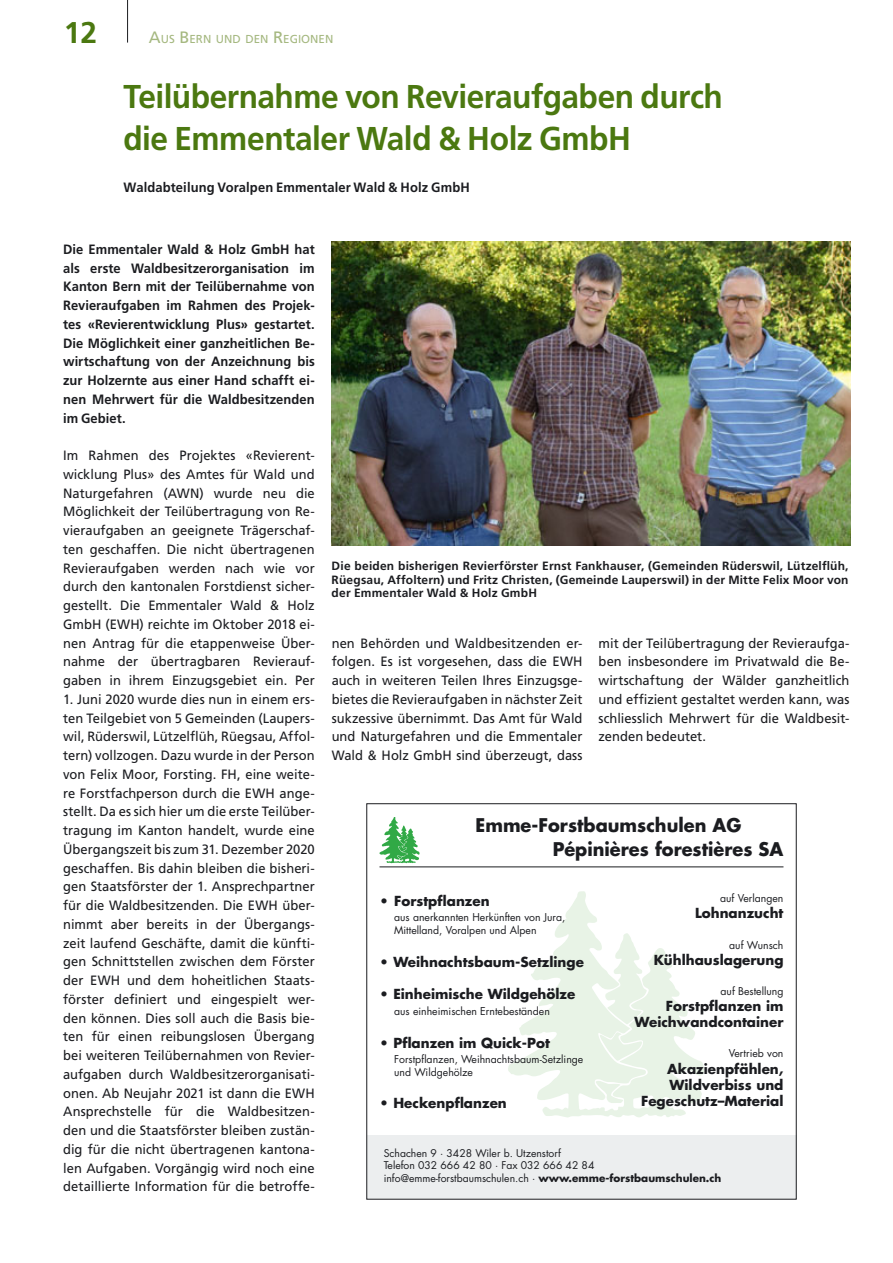
<style>
.page{position:relative;width:893px;height:1263px;background:#fff}
.page>*{position:absolute;margin:0;border:0;box-sizing:border-box;transform-origin:0 0}
.t1{font:700 33px/42px "Frutiger LT";letter-spacing:-.015em;color:#4b7810;scale:.96 1}
.t2{font:700 30px "Frutiger LT";color:#4b7810}
.t3{font:700 18.3px/24.5px "Futura";color:#1b1c20}
.t4{font:13.5px/18.8px "Frutiger LT";color:#1b1c20;text-align:justify;scale:.96 1}
.t5{font:700 13.5px/18.8px "Frutiger LT";letter-spacing:.01em;color:#1b1c20;text-align:justify;scale:.96 1}
.t6{font:700 13.5px/16.2px "Futura";color:#1b1c20;text-align:right}
.t7{font:700 12px/13.5px "Frutiger LT";letter-spacing:.015em;color:#1b1c20;text-align:justify}
.t8{font:11.55px "Frutiger LT Std";color:#a5b880}
.t9{font:10.5px/12.6px "Futura";color:#1b1c20}
.t10{font:10.35px/12.5px "Futura";color:#1b1c20}
.s1{font-size:16.5px}
.s2{font-weight:700}
</style>
<div class="page">
<hr style="left:127px;top:0;width:1px;height:43px;background:#1b1c20">
<img style="left:332px;top:241px;width:519px;height:304px">
<svg style="left:508px;top:891px;width:196px;height:226px"></svg>
<div style="left:367px;top:1135px;width:429px;height:64px;background:#eceeef"></div>
<svg style="left:379px;top:817px;width:41px;height:46px"></svg>
<hr style="left:379px;top:866px;width:404px;height:1px;background:#1b1c20">
<h2 class="t2" style="left:64px;top:20px;width:35px">12</h2>
<p class="t8" style="left:149px;top:32px;width:186px"><span class="s1">A</span>US <span class="s1">B</span>ERN UND DEN <span class="s1">R</span>EGIONEN</p>
<h1 class="t1" style="left:124px;top:78px;width:626px">Teilübernahme von Revieraufgaben durch die Emmentaler Wald &amp; Holz GmbH</h1>
<p class="t5" style="left:124px;top:179px;width:362px">Waldabteilung Voralpen Emmentaler Wald &amp; Holz GmbH</p>
<p class="t5" style="left:63px;top:241px;width:264px">Die Emmentaler Wald &amp; Holz GmbH hat als erste Waldbesitzerorganisation im Kanton Bern mit der Teilübernahme von Revieraufgaben im Rahmen des Projek&shy;tes «Revierentwicklung Plus» gestartet.<br>Die Möglichkeit einer ganzheitlichen Be&shy;wirtschaftung von der Anzeichnung bis zur Holzernte aus einer Hand schafft ei&shy;nen Mehrwert für die Waldbesitzenden im Gebiet.</p>
<p class="t4" style="left:63px;top:447px;width:264px">Im Rahmen des Projektes «Revierent&shy;wicklung Plus» des Amtes für Wald und Naturgefahren (AWN) wurde neu die Möglichkeit der Teilübertragung von Re&shy;vieraufgaben an geeignete Trägerschaf&shy;ten geschaffen. Die nicht übertragenen Revieraufgaben werden nach wie vor durch den kantonalen Forstdienst sicher&shy;gestellt. Die Emmentaler Wald &amp; Holz GmbH (EWH) reichte im Oktober 2018 ei&shy;nen Antrag für die etappenweise Über&shy;nahme der übertragbaren Revierauf&shy;gaben in ihrem Einzugsgebiet ein. Per</p>
<p class="t4" style="left:63px;top:691px;width:264px">1. Juni 2020 wurde dies nun in einem ers&shy;ten Teilgebiet von 5 Gemeinden (Laupers&shy;wil, Rüderswil, Lützelflüh, Rüegsau, Affol&shy;tern) vollzogen. Dazu wurde in der Person von Felix Moor, Forsting. FH, eine weite&shy;re Forstfachperson durch die EWH ange&shy;stellt. Da es sich hier um die erste Teilüber&shy;tragung im Kanton handelt, wurde eine Übergangszeit bis zum 31. Dezember 2020 geschaffen. Bis dahin bleiben die bisheri&shy;gen Staatsförster der 1. Ansprechpartner für die Waldbesitzenden. Die EWH über&shy;nimmt aber bereits in der Übergangs&shy;zeit laufend Geschäfte, damit die künfti&shy;gen Schnittstellen zwischen dem Förster der EWH und dem hoheitlichen Staats&shy;förster definiert und eingespielt wer&shy;den können. Dies soll auch die Basis bie&shy;ten für einen reibungslosen Übergang bei weiteren Teilübernahmen von Revier&shy;aufgaben durch Waldbesitzerorganisati&shy;onen. Ab Neujahr 2021 ist dann die EWH Ansprechstelle für die Waldbesitzen&shy;den und die Staatsförster bleiben zustän&shy;dig für die nicht übertragenen kantona&shy;len Aufgaben. Vorgängig wird noch eine detaillierte Information für die betroffe-</p>
<p class="t7" style="left:332px;top:560px;width:518px">Die beiden bisherigen Revierförster Ernst Fankhauser, (Gemeinden Rüderswil, Lützelflüh, Rüegsau, Affoltern) und Fritz Christen, (Gemeinde Lauperswil) in der Mitte Felix Moor von der Emmentaler Wald &amp; Holz GmbH</p>
<p class="t4" style="left:332px;top:635px;width:263px">nen Behörden und Waldbesitzenden er&shy;folgen. Es ist vorgesehen, dass die EWH auch in weiteren Teilen Ihres Einzugsge&shy;bietes die Revieraufgaben in nächster Zeit sukzessive übernimmt. Das Amt für Wald und Naturgefahren und die Emmentaler Wald &amp; Holz GmbH sind überzeugt, dass</p>
<p class="t4" style="left:599px;top:635px;width:263px">mit der Teilübertragung der Revieraufga&shy;ben insbesondere im Privatwald die Be&shy;wirtschaftung der Wälder ganzheitlich und effizient gestaltet werden kann, was schliesslich Mehrwert für die Waldbesit&shy;zenden bedeutet.</p>
<h3 class="t3" style="left:553px;top:814px;width:232px;text-indent:-77px">Emme-Forstbaumschulen AG<br>Pépinières forestières SA</h3>
<p class="t6" style="left:379px;top:894px;width:112px">• Forstpflanzen</p>
<p class="t9" style="left:394px;top:912px;width:173px">aus anerkannten Herkünften von Jura,<br>Mittelland, Voralpen und Alpen</p>
<p class="t6" style="left:379px;top:954px;width:206px">• Weihnachtsbaum-Setzlinge</p>
<p class="t6" style="left:379px;top:987px;width:197px">• Einheimische Wildgehölze</p>
<p class="t9" style="left:394px;top:1005px;width:157px">aus einheimischen Erntebeständen</p>
<p class="t6" style="left:379px;top:1035px;width:172px">• Pflanzen im Quick-Pot</p>
<p class="t9" style="left:394px;top:1054px;width:191px">Forstpflanzen, Weihnachtsbaum-Setzlinge und Wildgehölze</p>
<p class="t6" style="left:379px;top:1096px;width:129px">• Heckenpflanzen</p>
<p class="t9" style="left:720px;top:893px;width:65px">auf Verlangen</p>
<p class="t6" style="left:695px;top:906px;width:90px">Lohnanzucht</p>
<p class="t9" style="left:729px;top:939px;width:56px">auf Wunsch</p>
<p class="t6" style="left:654px;top:953px;width:131px">Kühlhauslagerung</p>
<p class="t9" style="left:721px;top:985px;width:64px">auf Bestellung</p>
<p class="t6" style="left:635px;top:999px;width:150px">Forstpflanzen im<br>Weichwandcontainer</p>
<p class="t9" style="left:729px;top:1048px;width:56px">Vertrieb von</p>
<p class="t6" style="left:641px;top:1061px;width:144px">Akazienpfählen,<br>Wildverbiss und<br>Fegeschutz–Material</p>
<p class="t10" style="left:384px;top:1147px;width:339px">Schachen 9 · 3428 Wiler b. Utzenstorf<br>Telefon 032 666 42 80 · Fax 032 666 42 84 info@emme-forstbaumschulen.ch · <span class="s2">www.emme-forstbaumschulen.ch</span></p>
</div>
